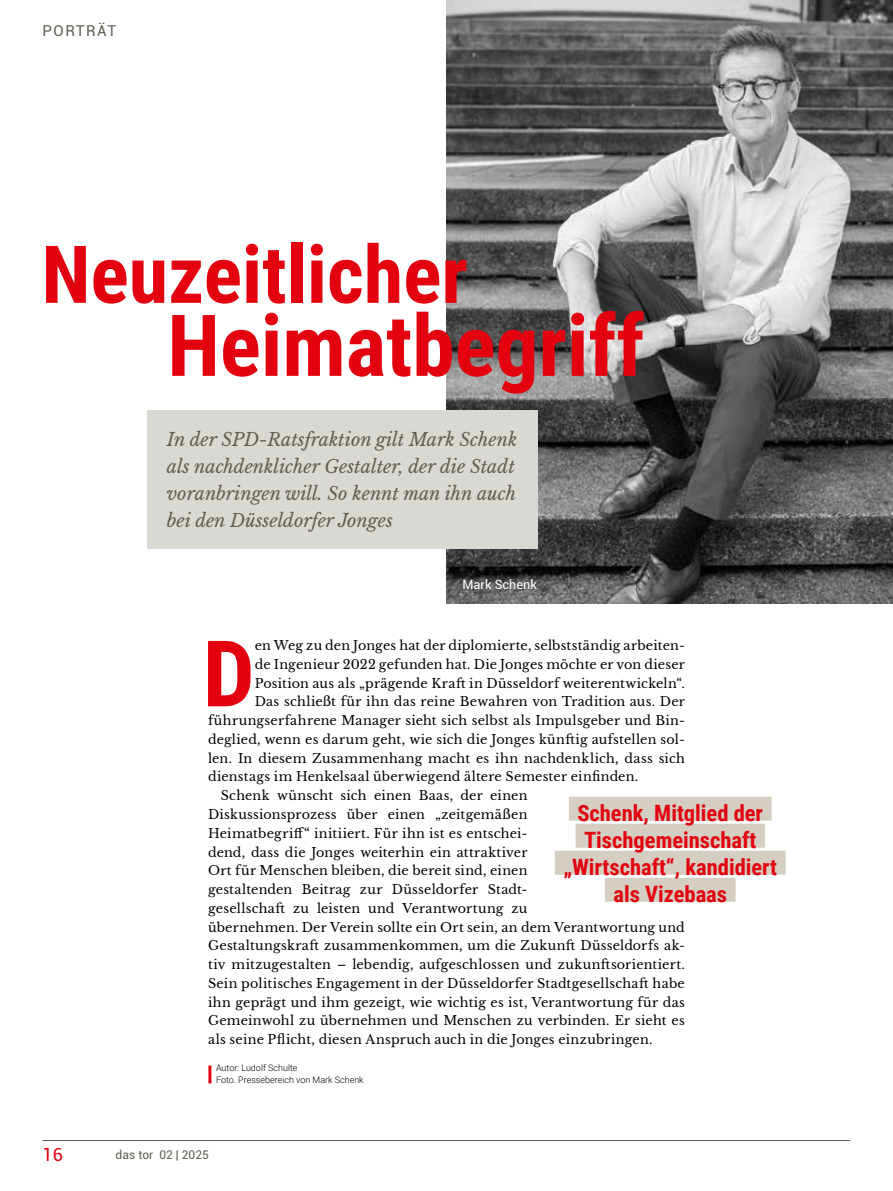
<style>
.page{position:relative;width:893px;height:1191px;background:#fff}
.page>*{position:absolute;margin:0;border:0;box-sizing:border-box;transform-origin:0 0}
.t1{font:700 91.95px "Roboto Condensed";color:#e3000f}
.t2{font:700 85.5px "Roboto Condensed";color:#e3000f}
.t3{font:700 79.95px "Roboto Condensed";color:#e3000f}
.t4{font:700 22.5px/27px "Roboto Condensed";color:#e3000f;text-align:center}
.t5{font:italic 18px/27px "Libre Baskerville";color:#615e52}
.t6{font:18px "Roboto";color:#e3000f}
.t7{font:15px "Roboto";letter-spacing:.1em;color:#615e52}
.t8{font:12.75px "Libre Baskerville";letter-spacing:.015em;color:#000}
.t9{font:12.75px "Roboto";color:#fff}
.t10{font:12px "Roboto";color:#615e52}
.t11{font:300 9px/12px "Roboto";color:#000}
</style>
<div class="page">
<hr style="left:43px;top:1140px;width:807px;height:1px;background:#615e52">
<img style="left:446px;top:0;width:430px;height:603px">
<div style="left:147px;top:410px;width:391px;height:139px;background:#dad8d2"></div>
<div style="left:569px;top:796px;width:203px;height:24px;background:#d4cfc2"></div>
<div style="left:576px;top:823px;width:189px;height:24px;background:#d4cfc2"></div>
<div style="left:555px;top:850px;width:231px;height:24px;background:#d4cfc2"></div>
<div style="left:605px;top:877px;width:131px;height:24px;background:#d4cfc2"></div>
<hr style="left:208px;top:1065px;width:3px;height:18px;background:#e3000f">
<img style="left:876px;top:0;width:17px;height:603px">
<p class="t7" style="left:43px;top:20px;width:75px">PORTRÄT</p>
<h3 class="t3" style="left:41px;top:218px;width:428px">Neuzeitlicher</h3>
<h2 class="t2" style="left:167px;top:285px;width:479px">Heimatbegriff</h2>
<h3 class="t5" style="left:167px;top:426px;width:352px">In der SPD-Ratsfraktion gilt Mark Schenk als nachdenklicher Gestalter, der die Stadt voranbringen will. So kennt man ihn auch bei den Düsseldorfer Jonges</h3>
<p class="t9" style="left:463px;top:576px;width:76px">Mark Schenk</p>
<h1 class="t1" style="left:203px;top:609px;width:53px">D</h1>
<p class="t8" style="left:255px;top:637px;width:432px">en Weg zu den Jonges hat der diplomierte, selbstständig arbeiten-</p>
<p class="t8" style="left:255px;top:656px;width:432px">de Ingenieur 2022 gefunden hat. Die Jonges möchte er von dieser</p>
<p class="t8" style="left:255px;top:675px;width:432px">Position aus als „prägende Kraft in Düsseldorf weiterentwickeln“.</p>
<p class="t8" style="left:255px;top:694px;width:432px">Das schließt für ihn das reine Bewahren von Tradition aus. Der</p>
<p class="t8" style="left:208px;top:712px;width:478px">führungserfahrene Manager sieht sich selbst als Impulsgeber und Bin-</p>
<p class="t8" style="left:208px;top:731px;width:478px">deglied, wenn es darum geht, wie sich die Jonges künftig aufstellen sol-</p>
<p class="t8" style="left:208px;top:750px;width:478px">len. In diesem Zusammenhang macht es ihn nachdenklich, dass sich</p>
<p class="t8" style="left:208px;top:769px;width:432px">dienstags im Henkelsaal überwiegend ältere Semester einfinden.</p>
<p class="t8" style="left:221px;top:788px;width:308px">Schenk wünscht sich einen Baas, der einen</p>
<p class="t8" style="left:208px;top:806px;width:321px">Diskussionsprozess über einen „zeitgemäßen</p>
<p class="t8" style="left:208px;top:825px;width:321px">Heimatbegriff“ initiiert. Für ihn ist es entschei-</p>
<p class="t8" style="left:208px;top:844px;width:321px">dend, dass die Jonges weiterhin ein attraktiver</p>
<p class="t8" style="left:208px;top:863px;width:321px">Ort für Menschen bleiben, die bereit sind, einen</p>
<p class="t8" style="left:208px;top:881px;width:321px">gestaltenden Beitrag zur Düsseldorfer Stadt-</p>
<p class="t8" style="left:208px;top:900px;width:321px">gesellschaft zu leisten und Verantwortung zu</p>
<p class="t8" style="left:208px;top:919px;width:478px">übernehmen. Der Verein sollte ein Ort sein, an dem Verantwortung und</p>
<p class="t8" style="left:208px;top:938px;width:478px">Gestaltungskraft zusammenkommen, um die Zukunft Düsseldorfs ak-</p>
<p class="t8" style="left:208px;top:956px;width:478px">tiv mitzugestalten – lebendig, aufgeschlossen und zukunftsorientiert.</p>
<p class="t8" style="left:208px;top:975px;width:478px">Sein politisches Engagement in der Düsseldorfer Stadtgesellschaft habe</p>
<p class="t8" style="left:208px;top:994px;width:478px">ihn geprägt und ihm gezeigt, wie wichtig es ist, Verantwortung für das</p>
<p class="t8" style="left:208px;top:1013px;width:478px">Gemeinwohl zu übernehmen und Menschen zu verbinden. Er sieht es</p>
<p class="t8" style="left:208px;top:1032px;width:446px">als seine Pflicht, diesen Anspruch auch in die Jonges einzubringen.</p>
<h3 class="t4" style="left:563px;top:798px;width:215px">Schenk, Mitglied der<br>Tischgemeinschaft „Wirtschaft“, kandidiert als Vizebaas</h3>
<p class="t11" style="left:216px;top:1061px;width:149px">Autor: Ludolf Schulte<br>Foto. Pressebereich von Mark Schenk</p>
<h3 class="t6" style="left:43px;top:1141px;width:22px">16</h3>
<p class="t10" style="left:116px;top:1146px;width:95px">das tor 02 | 2025</p>
</div>
